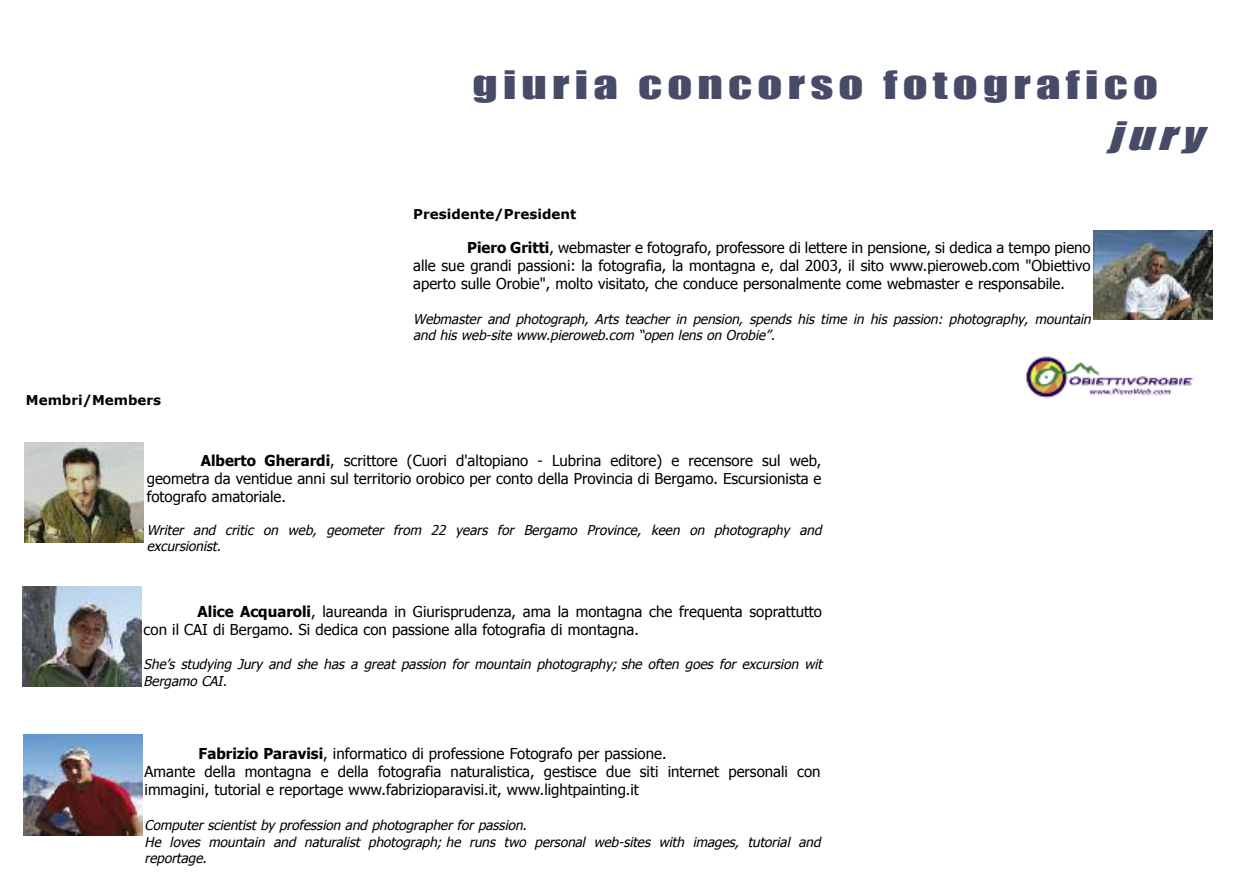
<style>
.page{position:relative;width:1234px;height:893px;background:#fff}
.page>*{position:absolute;margin:0;border:0;box-sizing:border-box;transform-origin:0 0}
.t1{font:36px "Impact";letter-spacing:.105em;color:#474b68;scale:1.35 1}
.t2{font:italic 36px "Impact";color:#474b68;scale:1.35 1}
.t3{font:15px/18px "Tahoma";color:#000;text-align:justify}
.t4{font:italic 13.5px/16.2px "Tahoma";color:#000}
.t5{font:700 13.5px "Verdana";color:#000}
.s1{font-weight:700}
</style>
<div class="page">
<img style="left:1026px;top:356px;width:167px;height:42px">
<img style="left:1093px;top:230px;width:119px;height:89px">
<img style="left:23px;top:587px;width:119px;height:100px">
<img style="left:24px;top:443px;width:119px;height:100px">
<img style="left:24px;top:735px;width:119px;height:100px">
<h1 class="t1" style="left:472px;top:62px;width:509px">GIURIA CONCORSO FOTOGRAFICO</h1>
<h1 class="t2" style="left:1107px;top:114px;width:71px">jury</h1>
<p class="t5" style="left:413px;top:206px;width:165px">Presidente/President</p>
<p class="t5" style="left:26px;top:392px;width:137px">Membri/Members</p>
<p class="t3" style="left:413px;top:238px;width:679px;text-indent:54px"><span class="s1">Piero Gritti</span>, webmaster e fotografo, professore di lettere in pensione, si dedica a tempo pieno alle sue grandi passioni: la fotografia, la montagna e, dal 2003, il sito www.pieroweb.com "Obiettivo aperto sulle Orobie", molto visitato, che conduce personalmente come webmaster e responsabile.</p>
<p class="t4" style="left:413px;top:311px;width:682px">Webmaster and photograph, Arts teacher in pension, spends his time in his passion: photography, mountain and his web-site www.pieroweb.com “open lens on Orobie”.</p>
<p class="t3" style="left:147px;top:451px;width:676px;text-indent:54px"><span class="s1">Alberto Gherardi</span>, scrittore (Cuori d'altopiano - Lubrina editore) e recensore sul web, geometra da ventidue anni sul territorio orobico per conto della Provincia di Bergamo. Escursionista e fotografo amatoriale.</p>
<p class="t4" style="left:147px;top:522px;width:679px">Writer and critic on web, geometer from 22 years for Bergamo Province, keen on photography and excursionist.</p>
<p class="t3" style="left:144px;top:602px;width:680px;text-indent:54px"><span class="s1">Alice Acquaroli</span>, laureanda in Giurisprudenza, ama la montagna che frequenta soprattutto con il CAI di Bergamo. Si dedica con passione alla fotografia di montagna.</p>
<p class="t4" style="left:144px;top:656px;width:682px">She’s studying Jury and she has a great passion for mountain photography; she often goes for excursion wit<br>Bergamo CAI.</p>
<p class="t3" style="left:145px;top:744px;width:677px;text-align:left;text-indent:54px"><span class="s1">Fabrizio Paravisi</span>, informatico di professione Fotografo per passione.<br>Amante della montagna e della fotografia naturalistica, gestisce due siti internet personali con immagini, tutorial e reportage www.fabrizioparavisi.it, www.lightpainting.it</p>
<p class="t4" style="left:145px;top:817px;width:680px">Computer scientist by profession and photographer for passion.<br>He loves mountain and naturalist photograph; he runs two personal web-sites with images, tutorial and reportage.</p>
</div>
